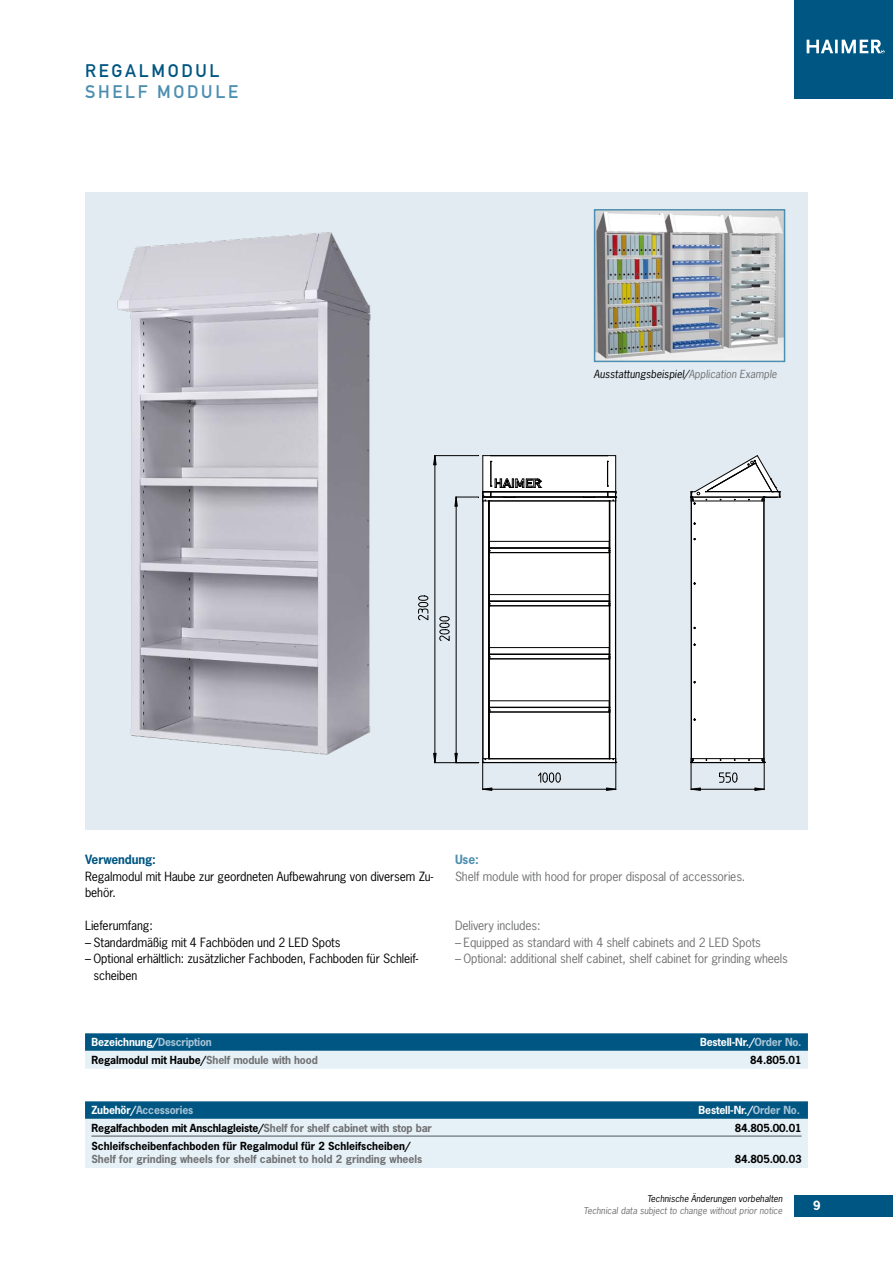
<style>
.page{position:relative;width:893px;height:1263px;background:#fff}
.page>*{position:absolute;margin:0;border:0;box-sizing:border-box;transform-origin:0 0}
.t1{font:18px "DIN Mittelschrift";letter-spacing:.15em;color:#4d8fb0}
.t2{font:18px "DIN Mittelschrift";letter-spacing:.15em;color:#005682}
.t3{font:12px/16.5px "News Gothic";letter-spacing:-.01em;color:#000}
.t4{font:12px "News Gothic";letter-spacing:-.01em;color:#707172}
.t5{font:700 12px "News Gothic";letter-spacing:-.01em;color:#005682}
.t6{font:700 12px "News Gothic";color:#4d8fb0}
.t7{font:700 12px "News Gothic";color:#fff}
.t8{font:700 10.5px "News Gothic";letter-spacing:-.01em;color:#000}
.t9{font:700 10.5px "News Gothic";letter-spacing:-.015em;color:#fff}
.t10{font:700 10.5px "News Gothic";color:#707172}
.t11{font:italic 10.5px "News Gothic";color:#000}
.t12{font:700 10.5px "News Gothic";letter-spacing:-.015em;color:#a8c4d7}
.t13{font:italic 9px "News Gothic";color:#707172}
.t14{font:italic 9px "News Gothic";color:#000}
.s1{color:#707172}
.s2{color:#a8c4d7}
.s3{color:#fff}
</style>
<div class="page">
<div style="left:794px;top:0;width:99px;height:99px;background:#005682"></div>
<svg style="left:807px;top:40px;width:77px;height:13px"></svg>
<div style="left:794px;top:1195px;width:99px;height:21px;background:#005682"></div>
<div style="left:85px;top:192px;width:723px;height:638px;background:#e2ebf2"></div>
<img style="left:117px;top:232px;width:254px;height:523px">
<img style="left:597px;top:212px;width:185px;height:147px">
<div style="left:594px;top:209px;width:191px;height:153px;border:2px solid #4d8fb0"></div>
<hr style="left:435px;top:456px;width:1px;height:307px;background:#000">
<hr style="left:434px;top:762px;width:45px;height:1px;background:#000">
<hr style="left:434px;top:455px;width:45px;height:1px;background:#000">
<svg style="left:433px;top:455px;width:3px;height:10px"></svg>
<svg style="left:433px;top:753px;width:3px;height:10px"></svg>
<svg style="left:418px;top:596px;width:10px;height:24px"></svg>
<svg style="left:440px;top:616px;width:9px;height:25px"></svg>
<svg style="left:691px;top:455px;width:90px;height:335px"></svg>
<svg style="left:455px;top:455px;width:162px;height:335px"></svg>
<div style="left:85px;top:1101px;width:723px;height:18px;background:#005682"></div>
<div style="left:85px;top:1119px;width:723px;height:18px;background:#e6f1f7"></div>
<div style="left:85px;top:1136px;width:723px;height:18px;background:#e6f1f7"></div>
<div style="left:85px;top:1150px;width:723px;height:18px;background:#e6f1f7"></div>
<div style="left:85px;top:1033px;width:723px;height:18px;background:#005682"></div>
<div style="left:85px;top:1051px;width:723px;height:18px;background:#e6f1f7"></div>
<h1 class="t2" style="left:85px;top:60px;width:136px">REGALMODUL</h1>
<h1 class="t1" style="left:85px;top:81px;width:155px">SHELF MODULE</h1>
<p class="t11" style="left:594px;top:368px;width:185px">Ausstattungsbeispiel/<span class="s1">Application Example</span></p>
<p class="t5" style="left:85px;top:852px;width:72px">Verwendung:</p>
<p class="t3" style="left:85px;top:868px;width:350px">Regalmodul mit Haube zur geordneten Aufbewahrung von diversem Zu&shy;behör.</p>
<p class="t3" style="left:85px;top:917px;width:69px">Lieferumfang:</p>
<p class="t3" style="left:85px;top:934px;width:257px">– Standardmäßig mit 4 Fachböden und 2 LED Spots</p>
<p class="t3" style="left:94px;top:950px;width:326px;text-indent:-9px">– Optional erhältlich: zusätzlicher Fachboden, Fachboden für Schleif&shy;scheiben</p>
<p class="t6" style="left:455px;top:852px;width:25px">Use:</p>
<p class="t4" style="left:455px;top:869px;width:292px">Shelf module with hood for proper disposal of accessories.</p>
<p class="t4" style="left:455px;top:918px;width:87px">Delivery includes:</p>
<p class="t4" style="left:455px;top:935px;width:307px">– Equipped as standard with 4 shelf cabinets and 2 LED Spots</p>
<p class="t4" style="left:455px;top:951px;width:334px">– Optional: additional shelf cabinet, shelf cabinet for grinding wheels</p>
<p class="t9" style="left:91px;top:1035px;width:122px">Bezeichnung/<span class="s2">Description</span></p>
<p class="t9" style="left:700px;top:1035px;width:103px">Bestell-Nr./<span class="s2">Order No.</span></p>
<p class="t8" style="left:91px;top:1053px;width:228px">Regalmodul mit Haube/<span class="s1">Shelf module with hood</span></p>
<p class="t8" style="left:750px;top:1053px;width:53px">84.805.01</p>
<p class="t12" style="left:91px;top:1103px;width:103px"><span class="s3">Zubehör/</span>Accessories</p>
<p class="t9" style="left:699px;top:1103px;width:103px">Bestell-Nr./<span class="s2">Order No.</span></p>
<p class="t8" style="left:91px;top:1121px;width:342px">Regalfachboden mit Anschlagleiste/<span class="s1">Shelf for shelf cabinet with stop bar</span></p>
<p class="t8" style="left:735px;top:1121px;width:68px">84.805.00.01</p>
<p class="t8" style="left:91px;top:1139px;width:321px">Schleifscheibenfachboden für Regalmodul für 2 Schleifscheiben/</p>
<p class="t10" style="left:91px;top:1152px;width:332px">Shelf for grinding wheels for shelf cabinet to hold 2 grinding wheels</p>
<p class="t8" style="left:735px;top:1152px;width:68px">84.805.00.03</p>
<p class="t14" style="left:647px;top:1193px;width:137px">Technische Änderungen vorbehalten</p>
<p class="t13" style="left:583px;top:1205px;width:200px">Technical data subject to change without prior notice</p>
<p class="t7" style="left:813px;top:1198px;width:9px">9</p>
</div>
